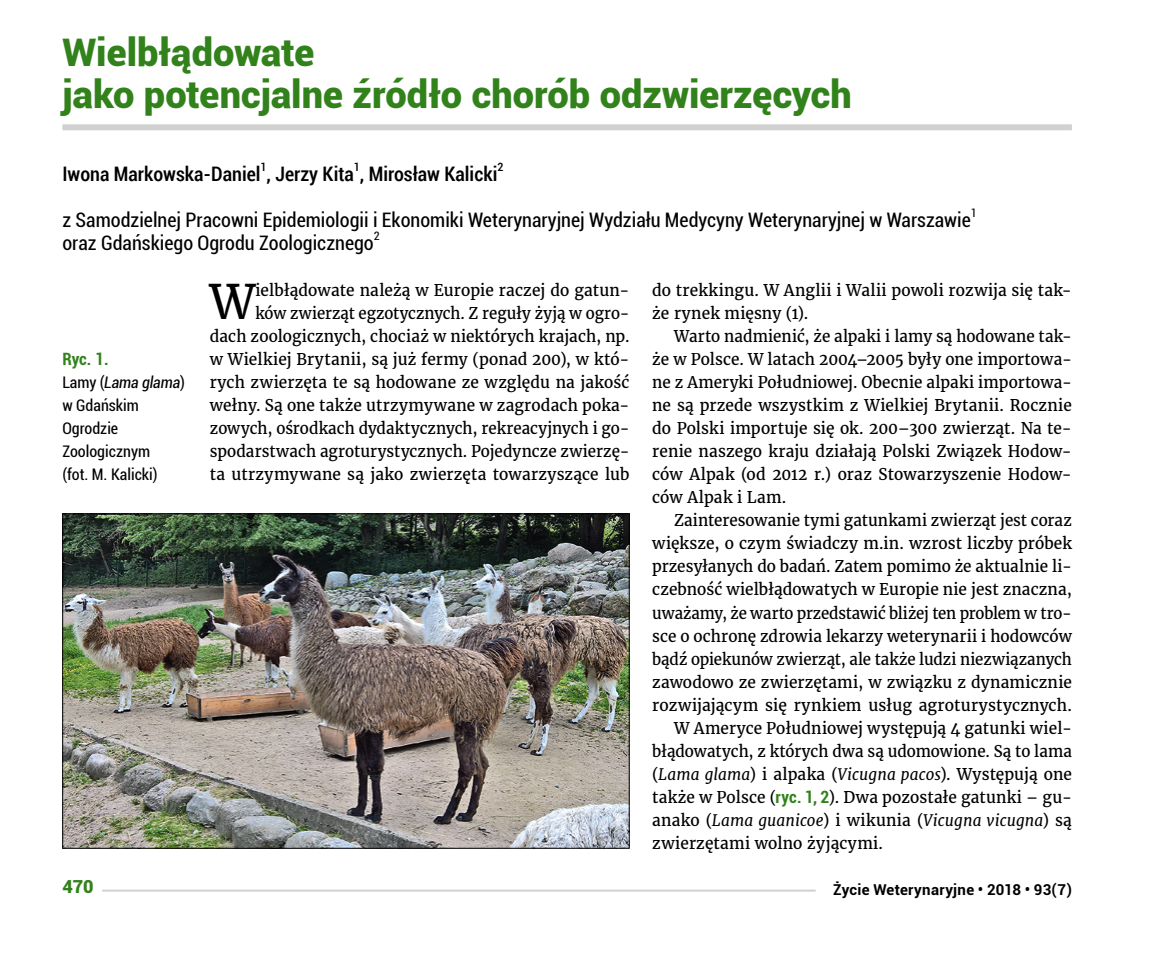
<style>
.page{position:relative;width:1174px;height:953px;background:#fff}
.page>*{position:absolute;margin:0;border:0;box-sizing:border-box;transform-origin:0 0}
.t1{font:47px "Merriweather";color:#000}
.t2{font:900 38px/42px "Roboto";color:#32821c}
.t3{font:condensed 20px "Roboto";color:#000}
.t4{font:500 condensed 20px "Roboto";color:#000}
.t5{font:900 18px "Roboto";color:#32821c}
.t6{font:700 condensed 17px "Roboto";color:#32821c}
.t7{font:16px/23px "Merriweather";letter-spacing:.005em;color:#000;text-align:right}
.t8{font:16px/23px "Merriweather";letter-spacing:.005em;color:#000;text-align:justify;scale:.95 1}
.t9{font:16px "Merriweather";letter-spacing:.005em;color:#000;scale:.94 1}
.t10{font:16px "Merriweather";letter-spacing:.005em;color:#000;scale:.96 1}
.t11{font:condensed 16px/23px "Roboto";color:#000}
.t12{font:italic 16px "Merriweather";letter-spacing:.01em;color:#000}
.t13{font:700 15px "Roboto";letter-spacing:.02em;color:#000}
.t14{font:500 condensed 11.6px "Roboto";color:#000}
.t15{font:condensed 11.6px "Roboto";color:#000}
.s1{font-style:italic}
.s2{font-family:"Roboto";font-weight:700;font-stretch:condensed;font-size:17px;color:#32821c}
.s3{font-style:normal}
</style>
<div class="page">
<div style="left:62px;top:124px;width:1009px;height:6px;background:#d2d1d1"></div>
<img style="left:64px;top:515px;width:563px;height:331px">
<hr style="left:62px;top:889px;width:753px;height:2px;background:#d2d1d1">
<div style="left:62px;top:880px;width:40px;height:20px;background:#fff"></div>
<h2 class="t2" style="left:62px;top:30px;width:791px">Wielbłądowate<br>jako potencjalne źródło chorób odzwierzęcych</h2>
<p class="t14" style="left:260px;top:158px;width:8px">1</p>
<p class="t14" style="left:354px;top:158px;width:8px">1</p>
<p class="t14" style="left:497px;top:158px;width:8px">2</p>
<p class="t4" style="left:62px;top:160px;width:436px">Iwona Markowska-Daniel , Jerzy Kita , Mirosław Kalicki</p>
<p class="t3" style="left:62px;top:206px;width:910px">z Samodzielnej Pracowni Epidemiologii i Ekonomiki Weterynaryjnej Wydziału Medycyny Weterynaryjnej w Warszawie</p>
<p class="t15" style="left:971px;top:205px;width:7px">1</p>
<p class="t3" style="left:62px;top:229px;width:313px">oraz Gdańskiego Ogrodu Zoologicznego</p>
<p class="t15" style="left:374px;top:228px;width:7px">2</p>
<p class="t6" style="left:62px;top:347px;width:48px">Ryc. 1.</p>
<p class="t11" style="left:62px;top:371px;width:124px">Lamy (<span class="s1">Lama glama</span>) w Gdańskim<br>Ogrodzie<br>Zoologicznym<br>(fot. M. Kalicki)</p>
<p class="t7" style="left:210px;top:279px;width:421px">ielbłądowate należą w Europie raczej do gatun-<br>ków zwierząt egzotycznych. Z reguły żyją w ogro-<br>dach zoologicznych, chociaż w niektórych krajach, np. w Wielkiej Brytanii, są już fermy (ponad 200), w któ&shy;rych zwierzęta te są hodowane ze względu na jakość wełny. Są one także utrzymywane w zagrodach poka&shy;zowych, ośrodkach dydaktycznych, rekreacyjnych i go&shy;spodarstwach agroturystycznych. Pojedyncze zwierzę&shy;ta utrzymywane są jako zwierzęta towarzyszące lub</p>
<p class="t7" style="left:652px;top:279px;width:421px;text-align:left">do trekkingu. W Anglii i Walii powoli rozwija się tak&shy;że rynek mięsny (1).</p>
<h1 class="t1" style="left:210px;top:273px;width:47px">W</h1>
<p class="t8" style="left:652px;top:325px;width:443px;text-indent:22px">Warto nadmienić, że alpaki i lamy są hodowane tak&shy;że w Polsce. W latach 2004–2005 były one importowa&shy;ne z Ameryki Południowej. Obecnie alpaki importowa&shy;ne są przede wszystkim z Wielkiej Brytanii. Rocznie do Polski importuje się ok. 200–300 zwierząt. Na te&shy;renie naszego kraju działają Polski Związek Hodow&shy;ców Alpak (od 2012 r.) oraz Stowarzyszenie Hodow&shy;ców Alpak i Lam.</p>
<p class="t8" style="left:674px;top:509px;width:420px">Zainteresowanie tymi gatunkami zwierząt jest coraz</p>
<p class="t7" style="left:652px;top:532px;width:421px">większe, o czym świadczy m.in. wzrost liczby próbek</p>
<p class="t10" style="left:652px;top:557px;width:439px">przesyłanych do badań. Zatem pomimo że aktualnie li-</p>
<p class="t7" style="left:652px;top:578px;width:421px">czebność wielbłądowatych w Europie nie jest znaczna,</p>
<p class="t9" style="left:652px;top:603px;width:448px">uważamy, że warto przedstawić bliżej ten problem w tro-</p>
<p class="t10" style="left:652px;top:626px;width:438px">sce o ochronę zdrowia lekarzy weterynarii i hodowców</p>
<p class="t9" style="left:652px;top:649px;width:448px">bądź opiekunów zwierząt, ale także ludzi niezwiązanych</p>
<p class="t7" style="left:652px;top:670px;width:421px">zawodowo ze zwierzętami, w związku z dynamicznie</p>
<p class="t7" style="left:652px;top:693px;width:421px">rozwijającym się rynkiem usług agroturystycznych.</p>
<p class="t7" style="left:674px;top:716px;width:399px">W Ameryce Południowej występują 4 gatunki wiel-</p>
<p class="t8" style="left:652px;top:739px;width:443px">błądowatych, z których dwa są udomowione. Są to lama</p>
<p class="t7" style="left:652px;top:762px;width:421px">(<span class="s1">Lama glama</span>) i alpaka (<span class="s1">Vicugna pacos</span>). Występują one</p>
<p class="t7" style="left:652px;top:785px;width:421px">także w Polsce (<span class="s2">ryc. 1, 2</span>). Dwa pozostałe gatunki – gu-</p>
<p class="t12" style="left:652px;top:810px;width:421px"><span class="s3">anako (</span>Lama guanicoe<span class="s3">) i wikunia (</span>Vicugna vicugna<span class="s3">) są</span></p>
<p class="t7" style="left:652px;top:831px;width:232px">zwierzętami wolno żyjącymi.</p>
<p class="t5" style="left:62px;top:874px;width:33px">470</p>
<p class="t13" style="left:833px;top:878px;width:240px">Życie Weterynaryjne • 2018 • 93(7)</p>
</div>
